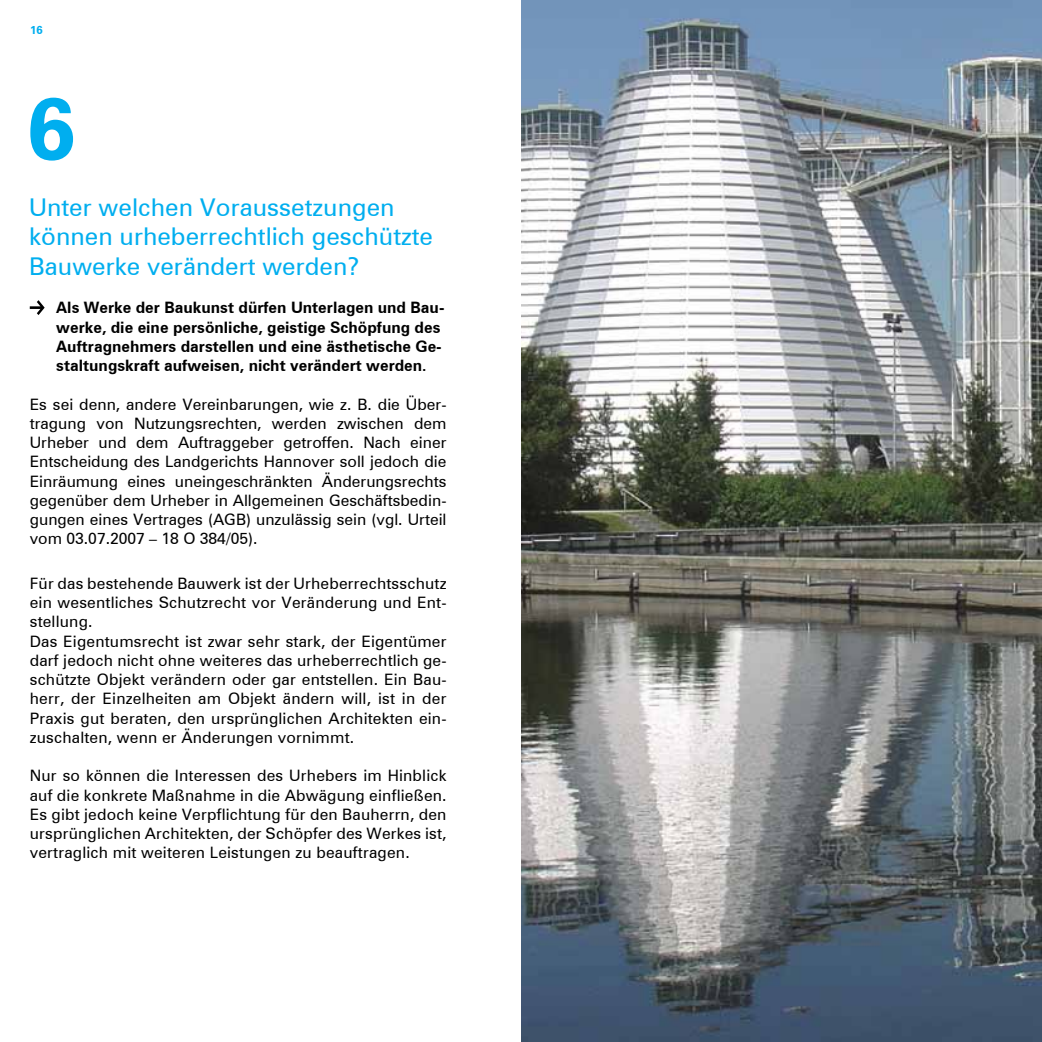
<style>
.page{position:relative;width:1042px;height:1042px;background:#fff}
.page>*{position:absolute;margin:0;border:0;box-sizing:border-box;transform-origin:0 0}
.t1{font:700 87.5px "Zurich BT";color:#00aeef}
.t2{font:24.5px/29.4px "Zurich BT";color:#00aeef}
.t3{font:15.75px/19.2px "Zurich BT";letter-spacing:.01em;color:#000;text-align:justify}
.t4{font:700 15.75px/19.2px "Zurich BT";color:#000}
.t5{font:700 11.38px "Zurich BT";color:#00aeef}
</style>
<div class="page">
<svg style="left:30px;top:300px;width:15px;height:15px"></svg>
<img style="left:521px;top:0;width:521px;height:1042px">
<p class="t5" style="left:30px;top:23px;width:14px">16</p>
<h1 class="t1" style="left:27px;top:75px;width:50px">6</h1>
<h2 class="t2" style="left:29px;top:192px;width:405px">Unter welchen Voraussetzungen können urheberrechtlich geschützte<br>Bauwerke verändert werden?</h2>
<p class="t4" style="left:56px;top:298px;width:390px">Als Werke der Baukunst dürfen Unterlagen und Bau&shy;werke, die eine persönliche, geistige Schöpfung des Auftragnehmers darstellen und eine ästhetische Ge&shy;staltungskraft aufweisen, nicht verändert werden.</p>
<p class="t3" style="left:30px;top:394px;width:418px">Es sei denn, andere Vereinbarungen, wie z. B. die Über&shy;tragung von Nutzungsrechten, werden zwischen dem Urheber und dem Auftraggeber getroffen. Nach einer Entscheidung des Landgerichts Hannover soll jedoch die Einräumung eines uneingeschränkten Änderungsrechts gegenüber dem Urheber in Allgemeinen Geschäftsbedin&shy;gungen eines Vertrages (AGB) unzulässig sein (vgl. Urteil vom 03.07.2007 – 18 O 384/05).</p>
<p class="t3" style="left:30px;top:573px;width:418px;text-align:left">Für das bestehende Bauwerk ist der Urheberrechtsschutz ein wesentliches Schutzrecht vor Veränderung und Ent&shy;stellung.<br>Das Eigentumsrecht ist zwar sehr stark, der Eigentümer darf jedoch nicht ohne weiteres das urheberrechtlich ge&shy;schützte Objekt verändern oder gar entstellen. Ein Bau&shy;herr, der Einzelheiten am Objekt ändern will, ist in der Praxis gut beraten, den ursprünglichen Architekten ein&shy;zuschalten, wenn er Änderungen vornimmt.</p>
<p class="t3" style="left:30px;top:766px;width:418px">Nur so können die Interessen des Urhebers im Hinblick auf die konkrete Maßnahme in die Abwägung einfließen.<br>Es gibt jedoch keine Verpflichtung für den Bauherrn, den ursprünglichen Architekten, der Schöpfer des Werkes ist, vertraglich mit weiteren Leistungen zu beauftragen.</p>
</div>
